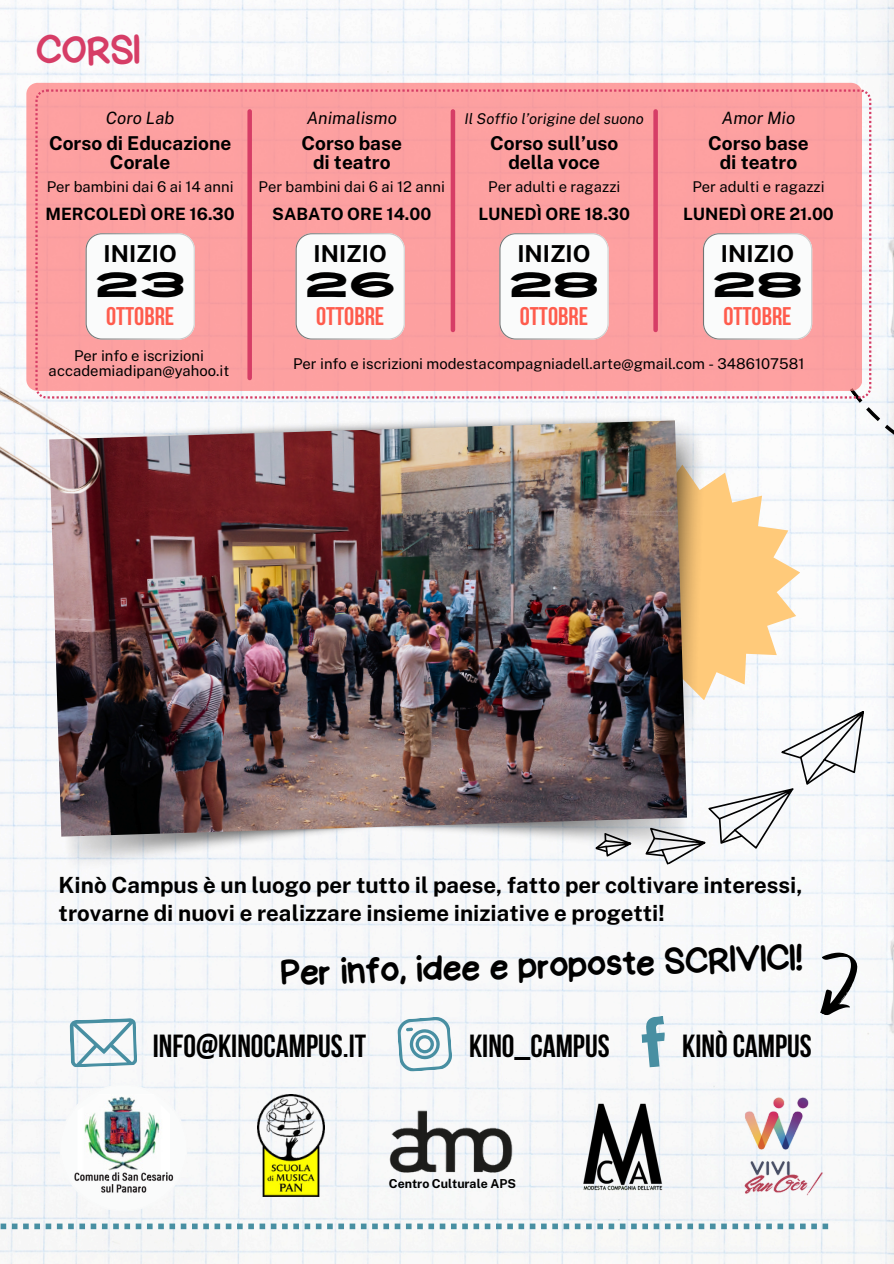
<style>
.page{position:relative;width:894px;height:1264px;background:#fff}
.page>*{position:absolute;margin:0;border:0;box-sizing:border-box;transform-origin:0 0}
.t1{font:42.45px "Handyman";color:#d63d66}
.t2{font:38.25px "Handyman";color:#000}
.t3{font:expanded 33.9px "Revive 80";color:#000}
.t4{font:700 31.8px "Bebas Neue";color:#000}
.t5{font:700 25.5px "Bebas Neue";color:#ff5c4d}
.t6{font:700 23.25px "Public Sans";color:#000}
.t7{font:700 22.2px/28.7px "Public Sans";color:#000}
.t8{font:700 19.05px/19px "Public Sans";color:#000;text-align:center}
.t9{font:700 16.95px "Public Sans";color:#000}
.t10{font:italic 16.95px "Public Sans";color:#000}
.t11{font:14.85px "Public Sans";color:#000}
.t12{font:italic 14.85px "Public Sans";color:#000}
.t13{font:700 12.3px "Public Sans";color:#000}
</style>
<div class="page">
<img style="left:0;top:0;width:893px;height:1263px">
<img style="left:581px;top:1101px;width:83px;height:92px">
<img style="left:729px;top:1094px;width:96px;height:110px">
<img style="left:257px;top:1094px;width:67px;height:102px">
<img style="left:55px;top:1079px;width:137px;height:137px">
<img style="left:77px;top:1094px;width:93px;height:77px">
<img style="left:891px;top:1116px;width:2px;height:28px">
<img style="left:61px;top:836px;width:632px;height:48px">
<img style="left:104px;top:407px;width:539px;height:13px">
<img style="left:49px;top:420px;width:594px;height:416px">
<img style="left:0;top:360px;width:104px;height:134px">
<svg style="left:69px;top:1017px;width:68px;height:50px"></svg>
<svg style="left:396px;top:1015px;width:57px;height:57px"></svg>
<svg style="left:639px;top:1015px;width:28px;height:52px"></svg>
<svg style="left:799px;top:944px;width:71px;height:79px"></svg>
<hr style="left:892px;top:953px;width:1px;height:68px;background:#fff">
<svg style="left:0;top:1223px;width:827px;height:6px"></svg>
<img style="left:389px;top:1102px;width:128px;height:74px">
<div style="left:26px;top:83px;width:835px;height:308px;background:#fda0a1"></div>
<div style="left:35px;top:89px;width:836px;height:309px;background:#fda0a0"></div>
<svg style="left:85px;top:233px;width:110px;height:106px"></svg>
<svg style="left:295px;top:233px;width:109px;height:106px"></svg>
<svg style="left:499px;top:233px;width:109px;height:106px"></svg>
<svg style="left:643px;top:230px;width:250px;height:636px"></svg>
<div style="left:247px;top:111px;width:5px;height:267px;background:#d63d66"></div>
<svg style="left:653px;top:111px;width:4px;height:219px"></svg>
<div style="left:450px;top:111px;width:5px;height:219px;background:#d63d66"></div>
<p class="t1" style="left:36px;top:29px;width:105px">CORSI</p>
<p class="t10" style="left:106px;top:108px;width:70px">Coro Lab</p>
<p class="t8" style="left:49px;top:134px;width:184px">Corso di Educazione<br>Corale</p>
<h6 class="t11" style="left:47px;top:178px;width:188px">Per bambini dai 6 ai 14 anni</h6>
<p class="t9" style="left:45px;top:204px;width:191px">MERCOLEDÌ ORE 16.30</p>
<p class="t6" style="left:104px;top:240px;width:75px">INIZIO</p>
<p class="t3" style="left:94px;top:258px;width:93px">23</p>
<h5 class="t5" style="left:106px;top:306px;width:70px">OTTOBRE</h5>
<p class="t11" style="left:74px;top:347px;width:131px">Per info e iscrizioni</p>
<p class="t11" style="left:49px;top:362px;width:182px">accademiadipan@yahoo.it</p>
<p class="t10" style="left:306px;top:108px;width:92px">Animalismo</p>
<p class="t8" style="left:301px;top:134px;width:102px">Corso base di teatro</p>
<p class="t11" style="left:258px;top:178px;width:188px">Per bambini dai 6 ai 12 anni</p>
<p class="t9" style="left:272px;top:204px;width:160px">SABATO ORE 14.00</p>
<p class="t12" style="left:464px;top:110px;width:181px">Il Soffio l’origine del suono</p>
<h5 class="t8" style="left:490px;top:134px;width:129px">Corso sull’uso</h5>
<p class="t8" style="left:508px;top:153px;width:93px">della voce</p>
<h5 class="t11" style="left:488px;top:178px;width:133px">Per adulti e ragazzi</h5>
<p class="t9" style="left:478px;top:204px;width:153px">LUNEDÌ ORE 18.30</p>
<h5 class="t10" style="left:721px;top:108px;width:75px">Amor Mio</h5>
<p class="t8" style="left:708px;top:134px;width:102px">Corso base di teatro</p>
<h5 class="t11" style="left:692px;top:178px;width:133px">Per adulti e ragazzi</h5>
<p class="t9" style="left:683px;top:204px;width:152px">LUNEDÌ ORE 21.00</p>
<p class="t6" style="left:313px;top:240px;width:75px">INIZIO</p>
<p class="t6" style="left:517px;top:240px;width:75px">INIZIO</p>
<h5 class="t6" style="left:720px;top:240px;width:75px">INIZIO</h5>
<p class="t3" style="left:304px;top:258px;width:93px">26</p>
<p class="t3" style="left:508px;top:258px;width:93px">28</p>
<h5 class="t3" style="left:711px;top:258px;width:93px">28</h5>
<p class="t5" style="left:316px;top:306px;width:70px">OTTOBRE</p>
<p class="t5" style="left:519px;top:306px;width:70px">OTTOBRE</p>
<p class="t5" style="left:723px;top:306px;width:70px">OTTOBRE</p>
<h2 class="t11" style="left:293px;top:355px;width:512px">Per info e iscrizioni modestacompagniadell.arte@gmail.com - 3486107581</h2>
<p class="t7" style="left:59px;top:870px;width:745px">Kinò Campus è un luogo per tutto il paese, fatto per coltivare interessi, trovarne di nuovi e realizzare insieme iniziative e progetti!</p>
<p class="t2" style="left:280px;top:955px;width:523px;rotate:-2deg">Per info, idee e proposte SCRIVICI!</p>
<p class="t4" style="left:153px;top:1032px;width:214px">INFO@KINOCAMPUS.IT</p>
<p class="t4" style="left:469px;top:1032px;width:142px">KINO_CAMPUS</p>
<p class="t4" style="left:682px;top:1032px;width:131px">KINÒCAMPUS</p>
<h5 class="t13" style="left:389px;top:1176px;width:128px">Centro Culturale APS</h5>
</div>
